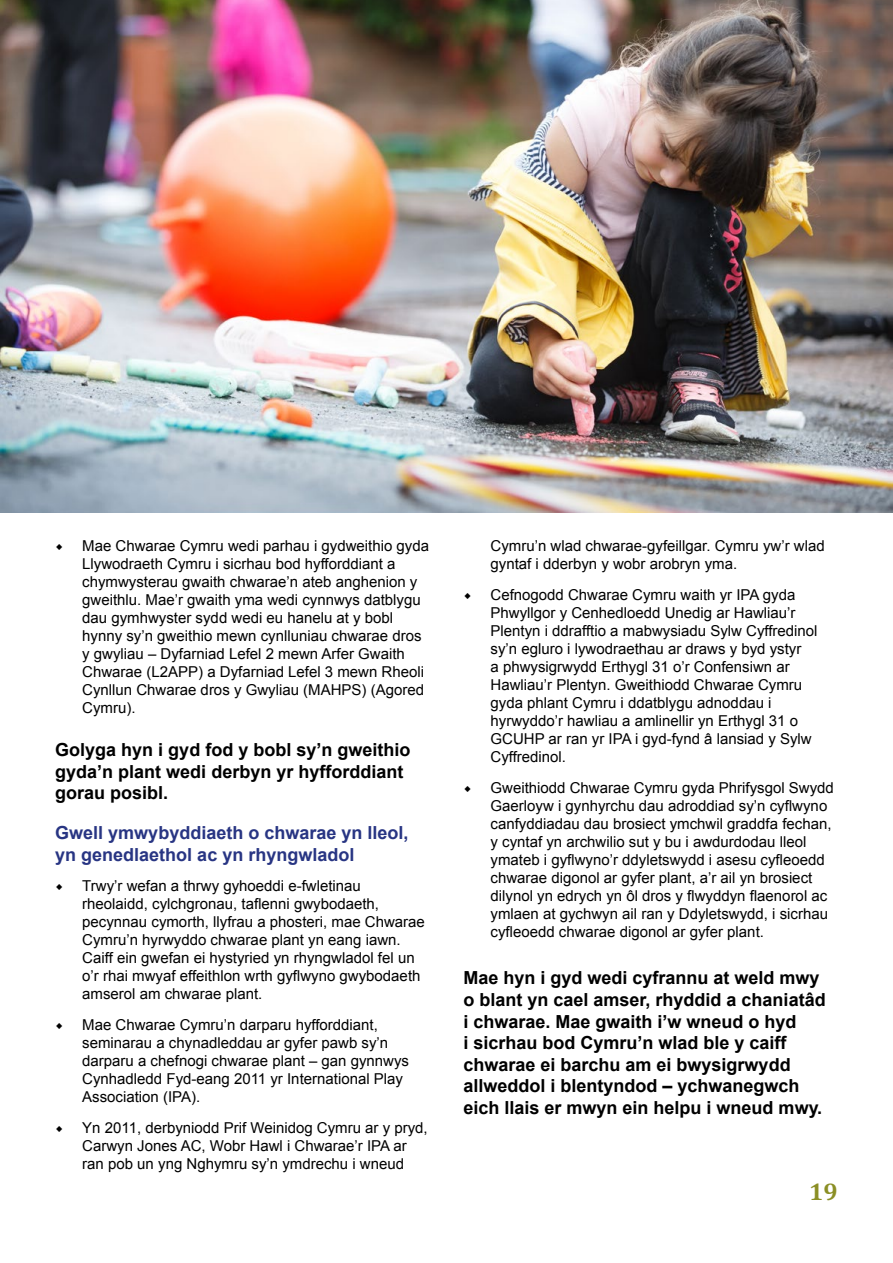
<style>
.page{position:relative;width:893px;height:1263px;background:#fff}
.page>*{position:absolute;margin:0;border:0;box-sizing:border-box;transform-origin:0 0}
.t1{font:700 24px "Cambria";color:#8b8f25}
.t2{font:700 18px/21.6px "Arial";color:#000}
.t3{font:700 18px/21.6px "Arial";color:#283583}
.t4{font:15px/18px "Arial";color:#000}
.s1{font-family:"Big Caslon";font-weight:500}
</style>
<div class="page">
<img style="left:0;top:0;width:893px;height:512px">
<p class="t4" style="left:82px;top:537px;width:348px;text-indent:-27px"><span class="s1">◆</span> Mae Chwarae Cymru wedi parhau i gydweithio gyda Llywodraeth Cymru i sicrhau bod hyfforddiant a chymwysterau gwaith chwarae’n ateb anghenion y gweithlu. Mae’r gwaith yma wedi cynnwys datblygu dau gymhwyster sydd wedi eu hanelu at y bobl hynny sy’n gweithio mewn cynlluniau chwarae dros y gwyliau – Dyfarniad Lefel 2 mewn Arfer Gwaith Chwarae (L2APP) a Dyfarniad Lefel 3 mewn Rheoli Cynllun Chwarae dros y Gwyliau (MAHPS) (Agored Cymru).</p>
<p class="t2" style="left:55px;top:740px;width:357px">Golyga hyn i gyd fod y bobl sy’n gweithio gyda’n plant wedi derbyn yr hyfforddiant gorau posibl.</p>
<p class="t3" style="left:55px;top:822px;width:355px">Gwell ymwybyddiaeth o chwarae yn lleol, yn genedlaethol ac yn rhyngwladol</p>
<p class="t4" style="left:82px;top:877px;width:344px;text-indent:-27px"><span class="s1">◆</span> Trwy’r wefan a thrwy gyhoeddi e-fwletinau rheolaidd, cylchgronau, taflenni gwybodaeth, pecynnau cymorth, llyfrau a phosteri, mae Chwarae Cymru’n hyrwyddo chwarae plant yn eang iawn.<br>Caiff ein gwefan ei hystyried yn rhyngwladol fel un o’r rhai mwyaf effeithlon wrth gyflwyno gwybodaeth amserol am chwarae plant.</p>
<p class="t4" style="left:82px;top:1016px;width:328px;text-indent:-27px"><span class="s1">◆</span> Mae Chwarae Cymru’n darparu hyfforddiant, seminarau a chynadleddau ar gyfer pawb sy’n darparu a chefnogi chwarae plant – gan gynnwys Cynhadledd Fyd-eang 2011 yr International Play Association (IPA).</p>
<p class="t4" style="left:55px;top:1119px;width:374px;text-align:center"><span class="s1">◆</span> Yn 2011, derbyniodd Prif Weinidog Cymru ar y pryd,<br>Carwyn Jones AC, Wobr Hawl i Chwarae’r IPA ar<br>ran pob un yng Nghymru sy’n ymdrechu i wneud</p>
<p class="t4" style="left:490px;top:537px;width:336px">Cymru’n wlad chwarae-gyfeillgar. Cymru yw’r wlad gyntaf i dderbyn y wobr arobryn yma.</p>
<p class="t4" style="left:490px;top:586px;width:329px;text-indent:-27px"><span class="s1">◆</span> Cefnogodd Chwarae Cymru waith yr IPA gyda Phwyllgor y Cenhedloedd Unedig ar Hawliau’r Plentyn i ddrafftio a mabwysiadu Sylw Cyffredinol sy’n egluro i lywodraethau ar draws y byd ystyr<br>a phwysigrwydd Erthygl 31 o’r Confensiwn ar Hawliau’r Plentyn. Gweithiodd Chwarae Cymru gyda phlant Cymru i ddatblygu adnoddau i hyrwyddo’r hawliau a amlinellir yn Erthygl 31 o GCUHP ar ran yr IPA i gyd-fynd â lansiad y Sylw Cyffredinol.</p>
<p class="t4" style="left:490px;top:778px;width:345px;text-indent:-27px"><span class="s1">◆</span> Gweithiodd Chwarae Cymru gyda Phrifysgol Swydd Gaerloyw i gynhyrchu dau adroddiad sy’n cyflwyno canfyddiadau dau brosiect ymchwil graddfa fechan, y cyntaf yn archwilio sut y bu i awdurdodau lleol ymateb i gyflwyno’r ddyletswydd i asesu cyfleoedd chwarae digonol ar gyfer plant, a’r ail yn brosiect dilynol yn edrych yn ôl dros y flwyddyn flaenorol ac ymlaen at gychwyn ail ran y Ddyletswydd, i sicrhau cyfleoedd chwarae digonol ar gyfer plant.</p>
<p class="t2" style="left:463px;top:968px;width:364px">Mae hyn i gyd wedi cyfrannu at weld mwy o blant yn cael amser, rhyddid a chaniatâd i chwarae. Mae gwaith i’w wneud o hyd<br>i sicrhau bod Cymru’n wlad ble y caiff chwarae ei barchu am ei bwysigrwydd allweddol i blentyndod – ychwanegwch eich llais er mwyn ein helpu i wneud mwy.</p>
<h1 class="t1" style="left:809px;top:1175px;width:30px">19</h1>
</div>
